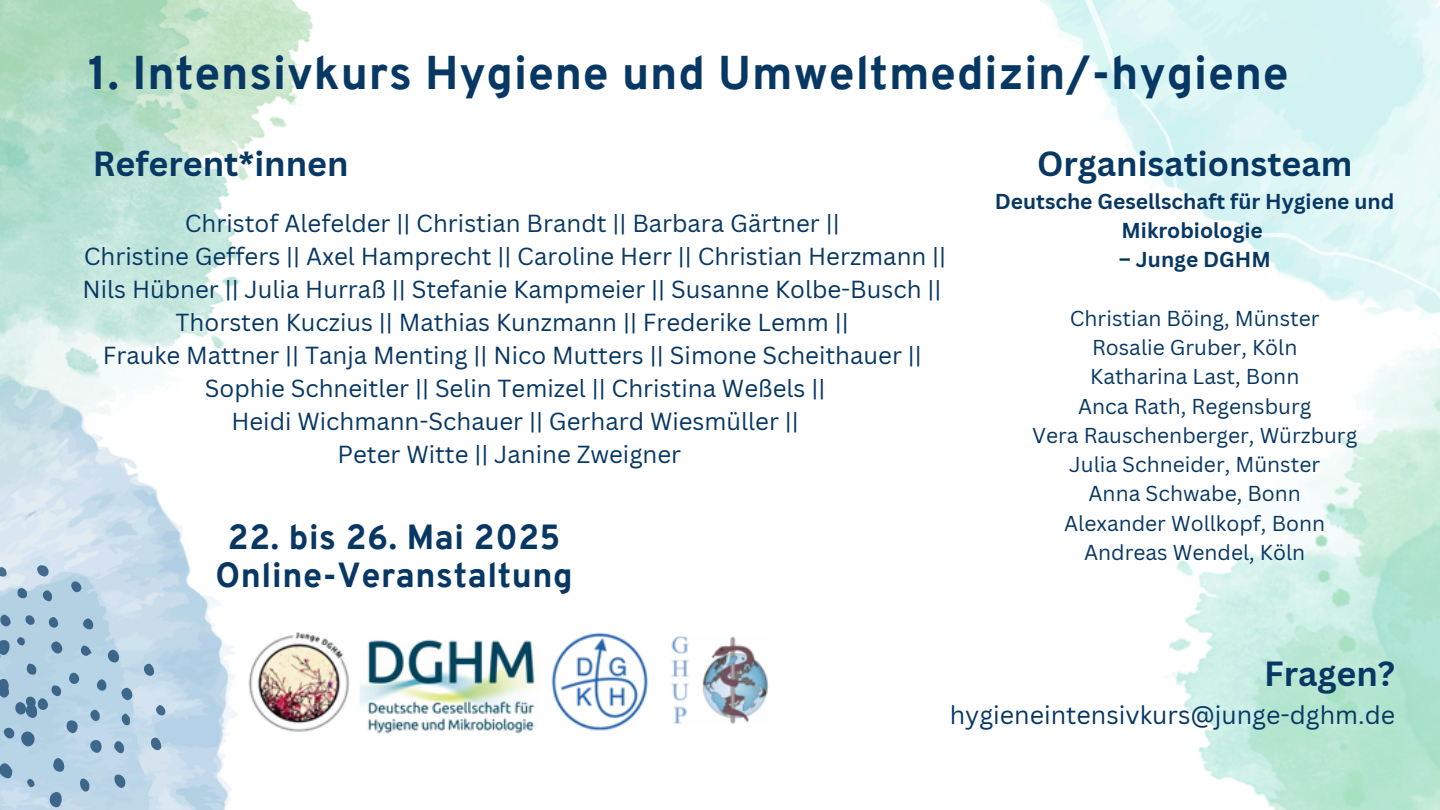
<style>
.page{position:relative;width:1440px;height:810px;background:#fff}
.page>*{position:absolute;margin:0;border:0;box-sizing:border-box;transform-origin:0 0}
.t1{font:800 46.2px "Overpass";letter-spacing:.02em;color:#073763}
.t2{font:700 34px "Canva Sans";color:#073763}
.t3{font:800 34px/37.5px "Overpass";letter-spacing:.02em;color:#073763;text-align:center}
.t4{font:25px "Canva Sans";color:#073763}
.t5{font:24px/33px "Canva Sans";color:#073763;text-align:center}
.t6{font:21px "Canva Sans";color:#073763}
.t7{font:700 21px/29.2px "Canva Sans";color:#073763;text-align:center}
</style>
<div class="page">
<img style="left:0;top:558px;width:237px;height:252px">
<img style="left:0;top:0;width:313px;height:558px">
<img style="left:1168px;top:405px;width:272px;height:405px">
<svg style="left:21px;top:732px;width:14px;height:14px"></svg>
<svg style="left:50px;top:792px;width:12px;height:16px"></svg>
<svg style="left:0;top:763px;width:13px;height:16px"></svg>
<svg style="left:53px;top:758px;width:12px;height:14px"></svg>
<svg style="left:7px;top:809px;width:13px;height:1px"></svg>
<svg style="left:90px;top:740px;width:12px;height:13px"></svg>
<svg style="left:114px;top:774px;width:11px;height:14px"></svg>
<svg style="left:108px;top:649px;width:11px;height:14px"></svg>
<svg style="left:67px;top:720px;width:11px;height:13px"></svg>
<svg style="left:51px;top:641px;width:11px;height:13px"></svg>
<svg style="left:121px;top:688px;width:11px;height:12px"></svg>
<svg style="left:151px;top:738px;width:11px;height:12px"></svg>
<svg style="left:37px;top:565px;width:12px;height:11px"></svg>
<svg style="left:0;top:679px;width:9px;height:19px"></svg>
<svg style="left:144px;top:664px;width:11px;height:12px"></svg>
<svg style="left:0;top:614px;width:11px;height:12px"></svg>
<svg style="left:113px;top:741px;width:11px;height:13px"></svg>
<svg style="left:79px;top:778px;width:10px;height:14px"></svg>
<svg style="left:82px;top:619px;width:11px;height:11px"></svg>
<svg style="left:69px;top:672px;width:10px;height:12px"></svg>
<svg style="left:71px;top:581px;width:10px;height:11px"></svg>
<svg style="left:97px;top:679px;width:9px;height:12px"></svg>
<svg style="left:4px;top:728px;width:10px;height:11px"></svg>
<svg style="left:81px;top:645px;width:11px;height:11px"></svg>
<svg style="left:0;top:640px;width:10px;height:20px"></svg>
<svg style="left:27px;top:663px;width:9px;height:12px"></svg>
<svg style="left:90px;top:710px;width:10px;height:11px"></svg>
<svg style="left:15px;top:685px;width:46px;height:33px;background:#8fb0c8"></svg>
<svg style="left:122px;top:713px;width:8px;height:13px"></svg>
<svg style="left:43px;top:590px;width:9px;height:11px"></svg>
<svg style="left:0;top:567px;width:7px;height:10px"></svg>
<svg style="left:156px;top:705px;width:9px;height:10px"></svg>
<svg style="left:49px;top:617px;width:9px;height:11px"></svg>
<svg style="left:17px;top:588px;width:10px;height:10px"></svg>
<svg style="left:25px;top:615px;width:10px;height:10px"></svg>
<svg style="left:16px;top:637px;width:9px;height:8px"></svg>
<svg style="left:26px;top:779px;width:9px;height:8px"></svg>
<svg style="left:1041px;top:0;width:399px;height:405px"></svg>
<img style="left:248px;top:632px;width:521px;height:102px">
<p class="t1" style="left:88px;top:55px;width:1202px">1. Intensivkurs Hygiene und Umweltmedizin/-hygiene</p>
<p class="t2" style="left:93px;top:140px;width:257px">Referent*innen</p>
<p class="t5" style="left:83px;top:206px;width:865px">Christof Alefelder || Christian Brandt || Barbara Gärtner ||<br>Christine Geffers || Axel Hamprecht || Caroline Herr || Christian Herzmann || Nils Hübner || Julia Hurraß || Stefanie Kampmeier || Susanne Kolbe-Busch || Thorsten Kuczius || Mathias Kunzmann || Frederike Lemm ||<br>Frauke Mattner || Tanja Menting || Nico Mutters || Simone Scheithauer || Sophie Schneitler || Selin Temizel || Christina Weßels ||<br>Heidi Wichmann-Schauer || Gerhard Wiesmüller ||<br>Peter Witte || Janine Zweigner</p>
<p class="t3" style="left:216px;top:522px;width:359px">22. bis 26. Mai 2025<br>Online-Veranstaltung</p>
<h1 class="t2" style="left:1037px;top:140px;width:317px">Organisationsteam</h1>
<h1 class="t7" style="left:995px;top:186px;width:401px">Deutsche Gesellschaft für Hygiene und<br>Mikrobiologie</h1>
<h1 class="t7" style="left:1119px;top:245px;width:153px">– Junge DGHM</h1>
<p class="t6" style="left:1070px;top:304px;width:251px">Christian Böing, Münster</p>
<h4 class="t6" style="left:1092px;top:333px;width:207px">Rosalie Gruber, Köln</h4>
<p class="t6" style="left:1090px;top:362px;width:211px">Katharina Last, Bonn</p>
<p class="t6" style="left:1078px;top:391px;width:235px">Anca Rath, Regensburg</p>
<p class="t6" style="left:1032px;top:421px;width:327px">Vera Rauschenberger, Würzburg</p>
<p class="t6" style="left:1069px;top:450px;width:252px">Julia Schneider, Münster</p>
<p class="t6" style="left:1089px;top:479px;width:214px">Anna Schwabe, Bonn</p>
<p class="t6" style="left:1064px;top:508px;width:262px">Alexander Wollkopf, Bonn</p>
<p class="t6" style="left:1084px;top:538px;width:223px">Andreas Wendel, Köln</p>
<p class="t2" style="left:1264px;top:649px;width:132px">Fragen?</p>
<p class="t4" style="left:950px;top:697px;width:447px">hygieneintensivkurs@junge-dghm.de</p>
</div>
